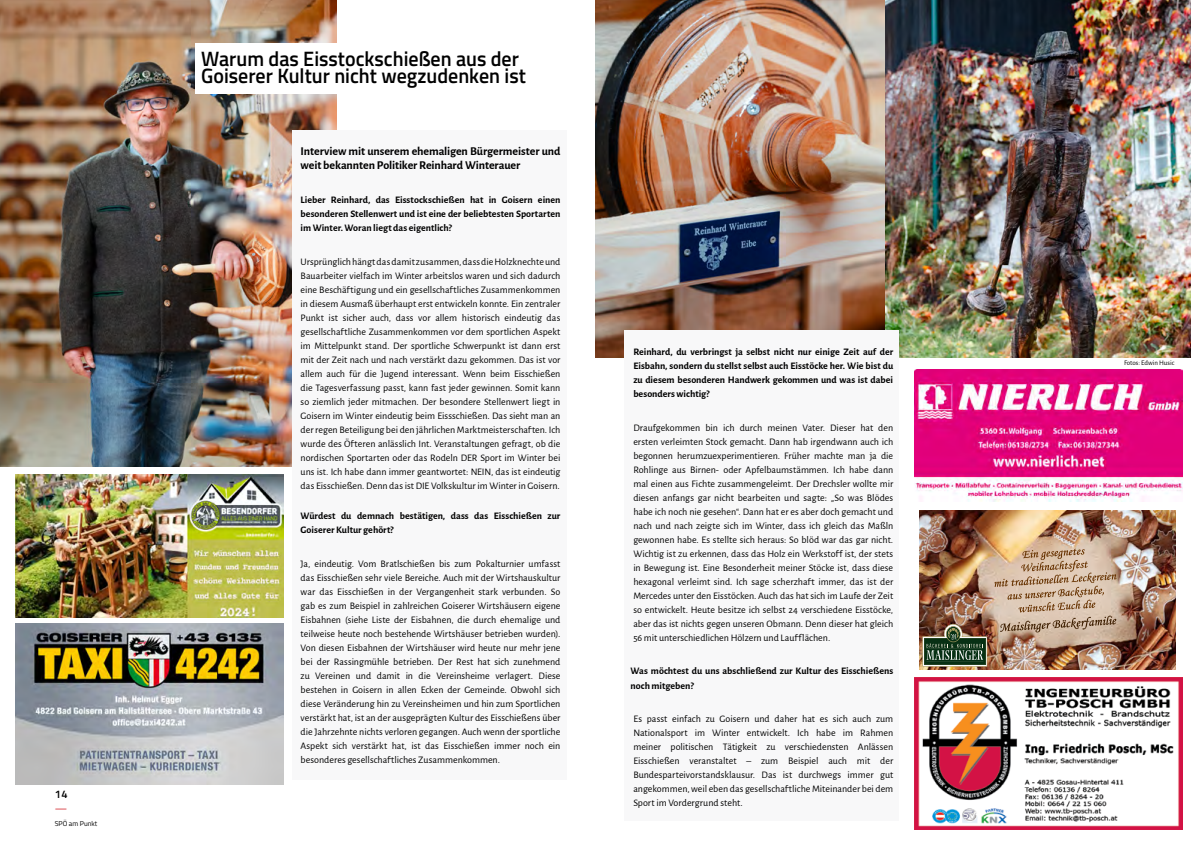
<style>
.page{position:relative;width:1191px;height:842px;background:#fff}
.page>*{position:absolute;margin:0;border:0;box-sizing:border-box;transform-origin:0 0}
.t1{font:600 20.8px/17px "Titillium Web";color:#000;scale:.96 1}
.t2{font:700 12px/14px "Alegreya Sans";letter-spacing:-.01em;color:#000}
.t3{font:600 11px "Titillium Web";color:#000}
.t4{font:11px "Titillium Web";color:#d2232a}
.t5{font:10px/14px "Alegreya Sans";letter-spacing:-.005em;color:#000;text-align:justify}
.t6{font:700 10px/14px "Alegreya Sans";color:#000;text-align:justify}
.t7{font:7px "Alegreya Sans";color:#000}
.t8{font:7px "Titillium Web";color:#000}
</style>
<div class="page">
<img style="left:595px;top:0;width:290px;height:357px">
<img style="left:885px;top:0;width:306px;height:357px">
<img style="left:0;top:0;width:336px;height:466px">
<div style="left:195px;top:44px;width:371px;height:50px;background:#fff"></div>
<div style="left:292px;top:130px;width:274px;height:650px;background:#f8f8f9"></div>
<img style="left:16px;top:475px;width:267px;height:142px">
<img style="left:16px;top:624px;width:267px;height:161px">
<div style="left:625px;top:330px;width:274px;height:491px;background:#f8f8f9"></div>
<img style="left:914px;top:370px;width:268px;height:132px">
<img style="left:919px;top:510px;width:256px;height:159px">
<img style="left:976px;top:542px;width:159px;height:111px">
<svg style="left:994px;top:548px;width:122px;height:84px;background:#cab097"></svg>
<svg style="left:922px;top:624px;width:65px;height:43px;background:#575f48"></svg>
<hr style="left:926px;top:649px;width:57px;height:1px;background:#f0ead9">
<hr style="left:926px;top:661px;width:57px;height:1px;background:#f0ead9">
<img style="left:914px;top:677px;width:268px;height:153px">
<p class="t3" style="left:55px;top:786px;width:14px">14</p>
<p class="t4" style="left:55px;top:800px;width:14px">—</p>
<p class="t8" style="left:55px;top:819px;width:44px">SPÖ am Punkt</p>
<h1 class="t1" style="left:201px;top:49px;width:340px">Warum das Eisstockschießen aus der<br>Goiserer Kultur nicht wegzudenken ist</h1>
<p class="t2" style="left:300px;top:144px;width:261px">Interview mit unserem ehemaligen Bürgermeister und weit bekannten Politiker Reinhard Winterauer</p>
<p class="t6" style="left:300px;top:192px;width:261px">Lieber Reinhard, das Eisstockschießen hat in Goisern einen besonderen Stellenwert und ist eine der beliebtesten Sportarten im Winter. Woran liegt das eigentlich?</p>
<p class="t5" style="left:300px;top:254px;width:261px">Ursprünglich hängt das damit zusammen, dass die Holzknechte und Bauarbeiter vielfach im Winter arbeitslos waren und sich dadurch eine Beschäftigung und ein gesellschaftliches Zusammenkommen in diesem Ausmaß überhaupt erst entwickeln konnte. Ein zentraler Punkt ist sicher auch, dass vor allem historisch eindeutig das gesellschaftliche Zusammenkommen vor dem sportlichen Aspekt im Mittelpunkt stand. Der sportliche Schwerpunkt ist dann erst mit der Zeit nach und nach verstärkt dazu gekommen. Das ist vor allem auch für die Jugend interessant. Wenn beim Eisschießen die Tagesverfassung passt, kann fast jeder gewinnen. Somit kann so ziemlich jeder mitmachen. Der besondere Stellenwert liegt in Goisern im Winter eindeutig beim Eissschießen. Das sieht man an der regen Beteiligung bei den jährlichen Marktmeisterschaften. Ich wurde des Öfteren anlässlich Int. Veranstaltungen gefragt, ob die nordischen Sportarten oder das Rodeln DER Sport im Winter bei uns ist. Ich habe dann immer geantwortet: NEIN, das ist eindeutig das Eisschießen. Denn das ist DIE Volkskultur im Winter in Goisern.</p>
<p class="t6" style="left:300px;top:508px;width:261px">Würdest du demnach bestätigen, dass das Eisschießen zur<br>Goiserer Kultur gehört?</p>
<p class="t5" style="left:300px;top:556px;width:261px">Ja, eindeutig. Vom Bratlschießen bis zum Pokalturnier umfasst das Eisschießen sehr viele Bereiche. Auch mit der Wirtshauskultur war das Eisschießen in der Vergangenheit stark verbunden. So gab es zum Beispiel in zahlreichen Goiserer Wirtshäusern eigene Eisbahnen (siehe Liste der Eisbahnen, die durch ehemalige und teilweise heute noch bestehende Wirtshäuser betrieben wurden).<br>Von diesen Eisbahnen der Wirtshäuser wird heute nur mehr jene bei der Rassingmühle betrieben. Der Rest hat sich zunehmend zu Vereinen und damit in die Vereinsheime verlagert. Diese bestehen in Goisern in allen Ecken der Gemeinde. Obwohl sich diese Veränderung hin zu Vereinsheimen und hin zum Sportlichen verstärkt hat, ist an der ausgeprägten Kultur des Eisschießens über die Jahrzehnte nichts verloren gegangen. Auch wenn der sportliche Aspekt sich verstärkt hat, ist das Eisschießen immer noch ein besonderes gesellschaftliches Zusammenkommen.</p>
<p class="t6" style="left:633px;top:344px;width:261px">Reinhard, du verbringst ja selbst nicht nur einige Zeit auf der Eisbahn, sondern du stellst selbst auch Eisstöcke her. Wie bist du zu diesem besonderen Handwerk gekommen und was ist dabei besonders wichtig?</p>
<p class="t5" style="left:633px;top:420px;width:261px">Draufgekommen bin ich durch meinen Vater. Dieser hat den ersten verleimten Stock gemacht. Dann hab irgendwann auch ich begonnen herumzuexperimentieren. Früher machte man ja die Rohlinge aus Birnen- oder Apfelbaumstämmen. Ich habe dann mal einen aus Fichte zusammengeleimt. Der Drechsler wollte mir diesen anfangs gar nicht bearbeiten und sagte: „So was Blödes habe ich noch nie gesehen“. Dann hat er es aber doch gemacht und nach und nach zeigte sich im Winter, dass ich gleich das Maßln gewonnen habe. Es stellte sich heraus: So blöd war das gar nicht.<br>Wichtig ist zu erkennen, dass das Holz ein Werkstoff ist, der stets in Bewegung ist. Eine Besonderheit meiner Stöcke ist, dass diese hexagonal verleimt sind. Ich sage scherzhaft immer, das ist der Mercedes unter den Eisstöcken. Auch das hat sich im Laufe der Zeit so entwickelt. Heute besitze ich selbst 24 verschiedene Eisstöcke, aber das ist nichts gegen unseren Obmann. Denn dieser hat gleich 56 mit unterschiedlichen Hölzern und Laufflächen.</p>
<p class="t6" style="left:630px;top:663px;width:264px">Was möchtest du uns abschließend zur Kultur des Eisschießens noch mitgeben?</p>
<p class="t5" style="left:633px;top:711px;width:261px">Es passt einfach zu Goisern und daher hat es sich auch zum Nationalsport im Winter entwickelt. Ich habe im Rahmen meiner politischen Tätigkeit zu verschiedensten Anlässen Eisschießen veranstaltet – zum Beispiel auch mit der Bundesparteivorstandsklausur. Das ist durchwegs immer gut angekommen, weil eben das gesellschaftliche Miteinander bei dem Sport im Vordergrund steht.</p>
<p class="t7" style="left:1124px;top:358px;width:52px">Fotos: Edwin Husic</p>
</div>
